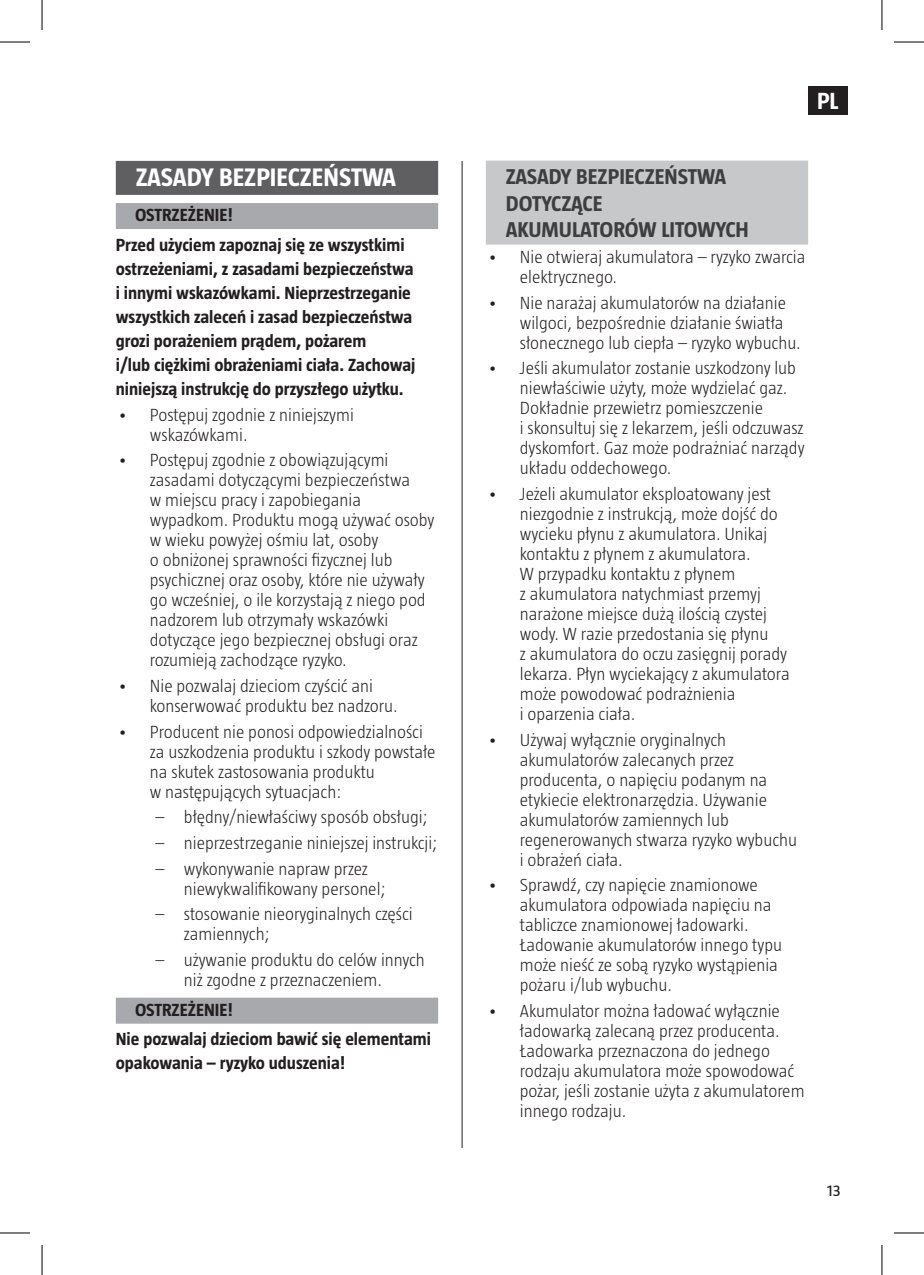
<style>
.page{position:relative;width:924px;height:1275px;background:#fff}
.page>*{position:absolute;margin:0;border:0;box-sizing:border-box;transform-origin:0 0}
.t1{font:700 26px "Taz";color:#fff}
.t2{font:700 24px "Taz";color:#fff}
.t3{font:700 22px/26.4px "Taz";color:#3e3e3f}
.t4{font:300 18px/20px "Taz";color:#231f20}
.t5{font:700 18px/24px "Taz";color:#231f20}
.t6{font:16px "Taz";color:#231f20}
</style>
<div class="page">
<div style="left:807px;top:86px;width:39px;height:28px;background:#231f20"></div>
<hr style="left:461px;top:161px;width:1px;height:987px;background:#231f20">
<div style="left:485px;top:161px;width:322px;height:84px;background:#c7c8ca"></div>
<div style="left:116px;top:161px;width:322px;height:34px;background:#5f5f62"></div>
<div style="left:116px;top:203px;width:322px;height:26px;background:#a8a9ad"></div>
<div style="left:116px;top:997px;width:322px;height:26px;background:#a8a9ad"></div>
<hr style="left:0;top:42px;width:30px;height:1px;background:#000">
<hr style="left:893px;top:42px;width:30px;height:1px;background:#000">
<hr style="left:0;top:1232px;width:30px;height:1px;background:#000">
<hr style="left:893px;top:1232px;width:30px;height:1px;background:#000">
<hr style="left:42px;top:0;width:1px;height:30px;background:#000">
<hr style="left:42px;top:1245px;width:1px;height:30px;background:#000">
<hr style="left:881px;top:0;width:1px;height:30px;background:#000">
<hr style="left:881px;top:1245px;width:1px;height:30px;background:#000">
<h1 class="t1" style="left:136px;top:162px;width:262px">ZASADY BEZPIECZEŃSTWA</h1>
<p class="t5" style="left:116px;top:200px;width:290px;line-height:29.6px;text-indent:19px">OSTRZEŻENIE!<br>Przed użyciem zapoznaj się ze wszystkimi</p>
<p class="t5" style="left:116px;top:256px;width:301px">ostrzeżeniami, z zasadami bezpieczeństwa i innymi wskazówkami. Nieprzestrzeganie wszystkich zaleceń i zasad bezpieczeństwa grozi porażeniem prądem, pożarem<br>i/lub ciężkimi obrażeniami ciała. Zachowaj niniejszą instrukcję do przyszłego użytku.</p>
<p class="t4" style="left:150px;top:404px;width:205px;text-indent:-32px">• Postępuj zgodnie z niniejszymi wskazówkami.</p>
<p class="t4" style="left:150px;top:450px;width:286px;text-indent:-32px">• Postępuj zgodnie z obowiązującymi zasadami dotyczącymi bezpieczeństwa<br>w miejscu pracy i zapobiegania wypadkom. Produktu mogą używać osoby w wieku powyżej ośmiu lat, osoby<br>o obniżonej sprawności fizycznej lub psychicznej oraz osoby, które nie używały go wcześniej, o ile korzystają z niego pod nadzorem lub otrzymały wskazówki dotyczące jego bezpiecznej obsługi oraz rozumieją zachodzące ryzyko.</p>
<p class="t4" style="left:150px;top:675px;width:249px;text-indent:-32px">• Nie pozwalaj dzieciom czyścić ani konserwować produktu bez nadzoru.</p>
<p class="t4" style="left:150px;top:721px;width:287px;text-indent:-32px">• Producent nie ponosi odpowiedzialności za uszkodzenia produktu i szkody powstałe na skutek zastosowania produktu<br>w następujących sytuacjach:</p>
<p class="t4" style="left:155px;top:807px;width:274px">– błędny/niewłaściwy sposób obsługi;</p>
<p class="t4" style="left:155px;top:832px;width:283px">– nieprzestrzeganie niniejszej instrukcji;</p>
<p class="t4" style="left:184px;top:858px;width:203px;text-indent:-28px">– wykonywanie napraw przez niewykwalifikowany personel;</p>
<p class="t4" style="left:184px;top:904px;width:230px;text-indent:-28px">– stosowanie nieoryginalnych części zamiennych;</p>
<p class="t4" style="left:184px;top:949px;width:242px;text-indent:-28px">– używanie produktu do celów innych niż zgodne z przeznaczeniem.</p>
<p class="t5" style="left:116px;top:994px;width:316px;line-height:29.6px;text-indent:19px">OSTRZEŻENIE!<br>Nie pozwalaj dzieciom bawić się elementami</p>
<p class="t5" style="left:116px;top:1051px;width:231px">opakowania – ryzyko uduszenia!</p>
<h2 class="t2" style="left:816px;top:87px;width:23px">PL</h2>
<p class="t3" style="left:505px;top:163px;width:244px">ZASADY BEZPIECZEŃSTWA<br>DOTYCZĄCE<br>AKUMULATORÓW LITOWYCH</p>
<p class="t4" style="left:519px;top:246px;width:287px;text-indent:-32px">• Nie otwieraj akumulatora – ryzyko zwarcia elektrycznego.</p>
<p class="t4" style="left:519px;top:292px;width:282px;text-indent:-32px">• Nie narażaj akumulatorów na działanie wilgoci, bezpośrednie działanie światła słonecznego lub ciepła – ryzyko wybuchu.</p>
<p class="t4" style="left:519px;top:358px;width:286px;text-indent:-32px">• Jeśli akumulator zostanie uszkodzony lub niewłaściwie użyty, może wydzielać gaz.<br>Dokładnie przewietrz pomieszczenie<br>i skonsultuj się z lekarzem, jeśli odczuwasz dyskomfort. Gaz może podrażniać narządy układu oddechowego.</p>
<p class="t4" style="left:519px;top:483px;width:271px;text-indent:-32px">• Jeżeli akumulator eksploatowany jest niezgodnie z instrukcją, może dojść do wycieku płynu z akumulatora. Unikaj kontaktu z płynem z akumulatora.<br>W przypadku kontaktu z płynem<br>z akumulatora natychmiast przemyj narażone miejsce dużą ilością czystej wody. W razie przedostania się płynu<br>z akumulatora do oczu zasięgnij porady lekarza. Płyn wyciekający z akumulatora może powodować podrażnienia<br>i oparzenia ciała.</p>
<p class="t4" style="left:519px;top:729px;width:278px;text-indent:-32px">• Używaj wyłącznie oryginalnych akumulatorów zalecanych przez producenta, o napięciu podanym na etykiecie elektronarzędzia. Używanie akumulatorów zamiennych lub regenerowanych stwarza ryzyko wybuchu i obrażeń ciała.</p>
<p class="t4" style="left:519px;top:875px;width:263px;text-indent:-32px">• Sprawdź, czy napięcie znamionowe akumulatora odpowiada napięciu na tabliczce znamionowej ładowarki.<br>Ładowanie akumulatorów innego typu może nieść ze sobą ryzyko wystąpienia pożaru i/lub wybuchu.</p>
<p class="t4" style="left:519px;top:1000px;width:286px;text-indent:-32px">• Akumulator można ładować wyłącznie ładowarką zalecaną przez producenta.<br>Ładowarka przeznaczona do jednego rodzaju akumulatora może spowodować pożar, jeśli zostanie użyta z akumulatorem innego rodzaju.</p>
<p class="t6" style="left:826px;top:1181px;width:15px">13</p>
</div>
